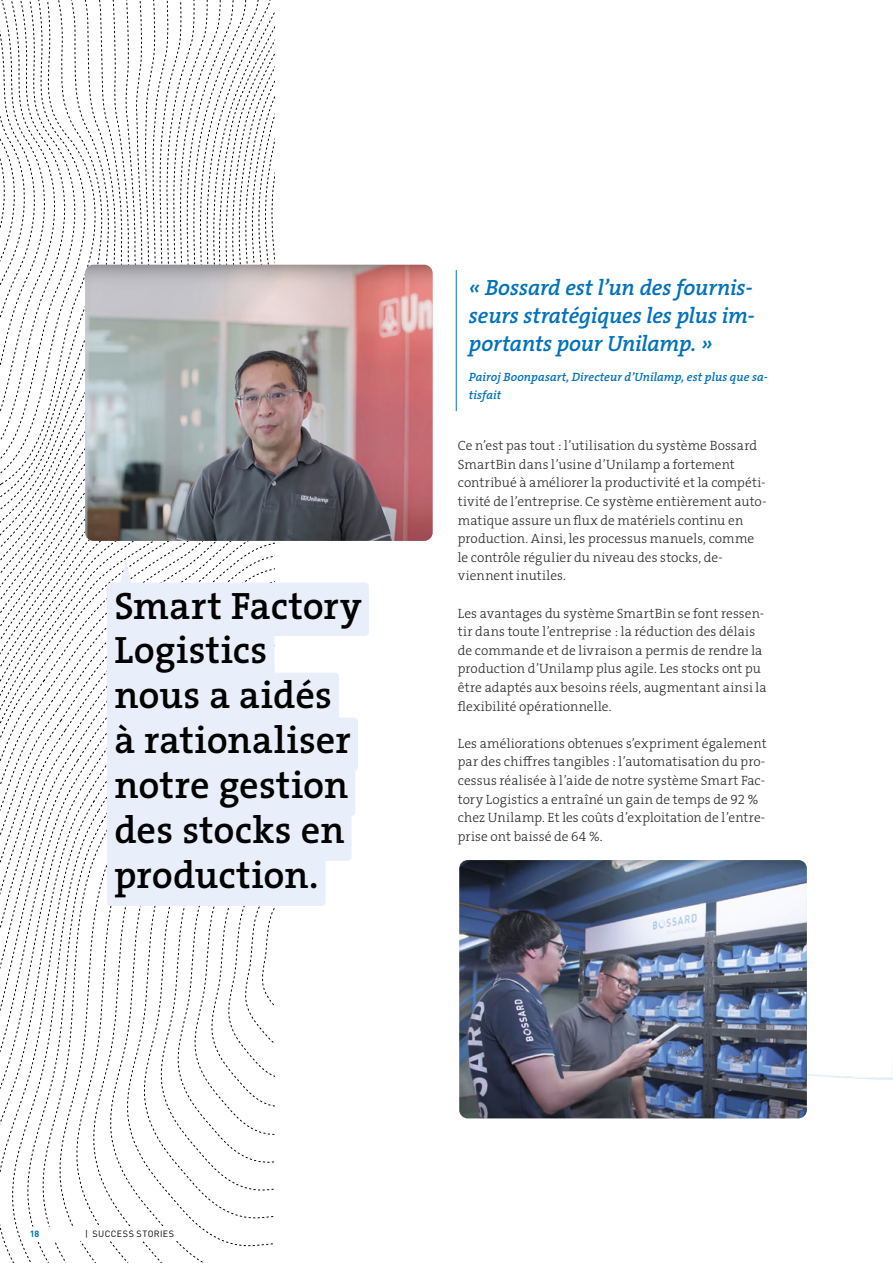
<style>
.page{position:relative;width:893px;height:1263px;background:#fff}
.page>*{position:absolute;margin:0;border:0;box-sizing:border-box;transform-origin:0 0}
.t1{font:38.4px/45px "The Serif HP6 Se Bld";letter-spacing:.005em;color:#000}
.t2{font:22.2px/27.9px "The Serif HP6 Se Bld IT";letter-spacing:-.01em;color:#0072bb;text-align:justify}
.t3{font:13.5px/18.6px "The Serif HP3 Lig";letter-spacing:.005em;color:#282827}
.t4{font:12px/18px "The Serif HP6 Se Bld IT";letter-spacing:.005em;color:#0072bb}
.t5{font:9px "DINOT";letter-spacing:.04em;color:#000}
.t6{font:700 9px "DINOT";color:#0072bb}
</style>
<div class="page">
<svg style="left:85px;top:0;width:10px;height:265px"></svg>
<svg style="left:75px;top:0;width:10px;height:460px"></svg>
<svg style="left:65px;top:0;width:10px;height:460px"></svg>
<svg style="left:55px;top:0;width:10px;height:460px"></svg>
<svg style="left:0;top:0;width:55px;height:460px"></svg>
<svg style="left:0;top:630px;width:107px;height:629px"></svg>
<svg style="left:11px;top:643px;width:96px;height:620px"></svg>
<svg style="left:26px;top:656px;width:81px;height:607px"></svg>
<svg style="left:33px;top:667px;width:74px;height:596px"></svg>
<svg style="left:57px;top:683px;width:50px;height:580px"></svg>
<svg style="left:74px;top:699px;width:33px;height:564px"></svg>
<svg style="left:91px;top:714px;width:17px;height:549px"></svg>
<svg style="left:108px;top:906px;width:95px;height:357px"></svg>
<svg style="left:125px;top:906px;width:148px;height:342px"></svg>
<svg style="left:142px;top:906px;width:132px;height:314px"></svg>
<svg style="left:159px;top:906px;width:115px;height:286px"></svg>
<svg style="left:176px;top:0;width:99px;height:1164px"></svg>
<div style="left:25px;top:1227px;width:166px;height:14px;background:#fff;border-radius:4px"></div>
<img style="left:85px;top:265px;width:348px;height:276px">
<img style="left:459px;top:860px;width:348px;height:258px">
<hr style="left:456px;top:270px;width:1px;height:141px;background:#0072bb">
<svg style="left:120px;top:561px;width:11px;height:22px"></svg>
<div style="left:107px;top:583px;width:262px;height:53px;background:#e9effa;border-radius:4px"></div>
<div style="left:107px;top:628px;width:167px;height:53px;background:#e9effa;border-radius:4px"></div>
<div style="left:107px;top:673px;width:232px;height:53px;background:#e9effa;border-radius:4px"></div>
<div style="left:107px;top:717px;width:251px;height:54px;background:#e9effa;border-radius:4px"></div>
<div style="left:107px;top:762px;width:248px;height:54px;background:#e9effa;border-radius:4px"></div>
<div style="left:107px;top:807px;width:245px;height:54px;background:#e9effa;border-radius:4px"></div>
<div style="left:107px;top:852px;width:219px;height:54px;background:#e9effa;border-radius:4px"></div>
<h1 class="t1" style="left:114px;top:583px;width:249px">Smart Factory<br>Logistics nous a aidés à rationaliser notre gestion des stocks en production.</h1>
<h2 class="t2" style="left:469px;top:274px;width:287px">« Bossard est l’un des fournis&shy;seurs stratégiques les plus im&shy;portants pour Unilamp. »</h2>
<p class="t4" style="left:469px;top:369px;width:300px">Pairoj Boonpasart, Directeur d’Unilamp, est plus que sa&shy;tisfait</p>
<p class="t3" style="left:458px;top:436px;width:310px">Ce n’est pas tout : l’utilisation du système Bossard SmartBin dans l’usine d’Unilamp a fortement contribué à améliorer la productivité et la compéti&shy;tivité de l’entreprise. Ce système entièrement auto&shy;matique assure un flux de matériels continu en production. Ainsi, les processus manuels, comme le contrôle régulier du niveau des stocks, de&shy;viennent inutiles.</p>
<p class="t3" style="left:458px;top:604px;width:310px">Les avantages du système SmartBin se font ressen&shy;tir dans toute l’entreprise : la réduction des délais de commande et de livraison a permis de rendre la production d’Unilamp plus agile. Les stocks ont pu être adaptés aux besoins réels, augmentant ainsi la flexibilité opérationnelle.</p>
<p class="t3" style="left:458px;top:734px;width:310px">Les améliorations obtenues s’expriment également par des chiffres tangibles : l’automatisation du pro&shy;cessus réalisée à l’aide de notre système Smart Fac&shy;tory Logistics a entraîné un gain de temps de 92 % chez Unilamp. Et les coûts d’exploitation de l’entre&shy;prise ont baissé de 64 %.</p>
<p class="t6" style="left:30px;top:1227px;width:11px">18</p>
<p class="t5" style="left:85px;top:1227px;width:105px">| PRODUCT OLUTIONS</p>
<p class="t5" style="left:93px;top:1227px;width:83px">SUCCESS STORIES</p>
</div>
